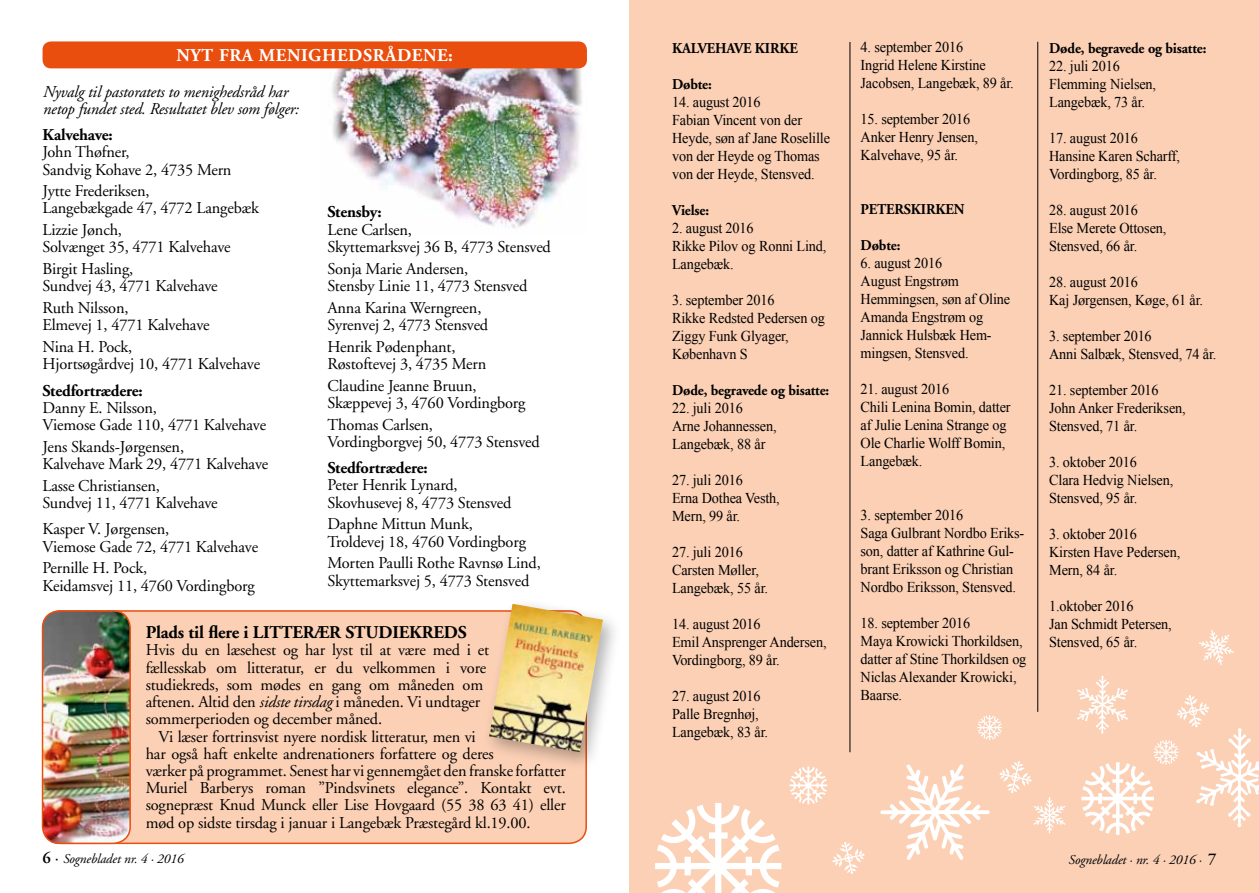
<style>
.page{position:relative;width:1259px;height:893px;background:#fff}
.page>*{position:absolute;margin:0;border:0;box-sizing:border-box;transform-origin:0 0}
.t1{font:700 18px "Adobe Garamond";letter-spacing:-.01em;color:#000}
.t2{font:700 18px "Adobe Garamond";letter-spacing:.03em;color:#fff}
.t3{font:16.5px/17.2px "Adobe Garamond";letter-spacing:-.01em;color:#000}
.t4{font:italic 16.5px/17.2px "Adobe Garamond";letter-spacing:-.01em;color:#000}
.t5{font:700 16.5px "Adobe Garamond";letter-spacing:-.01em;color:#000}
.t6{font:15px/18px "Times New Roman";letter-spacing:-.01em;color:#000;scale:.95 1}
.t7{font:700 15px "Adobe Garamond";letter-spacing:-.01em;color:#000;scale:.95 1}
.t8{font:italic 13.5px "Adobe Garamond";letter-spacing:-.01em;color:#000}
.s1{font-style:italic}
.s2{font-weight:600;font-style:normal;font-size:16.5px}
.s3{font-style:normal;font-size:16.5px}
</style>
<div class="page">
<img style="left:319px;top:62px;width:268px;height:166px">
<div style="left:629px;top:0;width:630px;height:893px;background:#fbd0b5"></div>
<hr style="left:849px;top:42px;width:1px;height:710px;background:#000">
<hr style="left:1037px;top:42px;width:1px;height:670px;background:#000">
<div style="left:43px;top:41px;width:544px;height:27px;background:#e94e0f;border-radius:9px"></div>
<svg style="left:832px;top:842px;width:32px;height:32px"></svg>
<svg style="left:880px;top:764px;width:109px;height:96px"></svg>
<svg style="left:999px;top:761px;width:66px;height:72px"></svg>
<svg style="left:1199px;top:630px;width:35px;height:35px"></svg>
<svg style="left:789px;top:766px;width:38px;height:38px"></svg>
<svg style="left:655px;top:803px;width:126px;height:90px"></svg>
<svg style="left:1077px;top:676px;width:182px;height:159px"></svg>
<svg style="left:977px;top:715px;width:25px;height:25px"></svg>
<div style="left:43px;top:611px;width:543px;height:232px;background:#fbd0b5;border-radius:17px"></div>
<div style="left:43px;top:610px;width:544px;height:234px;border:2px solid #e94e0f;border-radius:17px"></div>
<img style="left:43px;top:611px;width:87px;height:232px">
<div style="left:42px;top:610px;width:89px;height:234px;border:2px solid #e94e0f;border-radius:17px"></div>
<div style="left:482px;top:596px;width:140px;height:175px;background:#000;opacity:.3"></div>
<img style="left:489px;top:604px;width:114px;height:148px">
<p class="t2" style="left:176px;top:45px;width:278px">Nyt fra menigheds rådene:</p>
<p class="t4" style="left:43px;top:83px;width:258px">Nyvalg til pastoratets to menighedsråd har netop fundet sted. Resultatet blev som følger:</p>
<p class="t5" style="left:43px;top:126px;width:72px">Kalvehave:</p>
<p class="t3" style="left:43px;top:144px;width:190px">John Thøfner,<br>Sandvig Kohave 2, 4735 Mern</p>
<p class="t3" style="left:43px;top:183px;width:218px">Jytte Frederiksen,<br>Langebækgade 47, 4772 Langebæk</p>
<p class="t3" style="left:43px;top:222px;width:190px">Lizzie Jønch,<br>Solvænget 35, 4771 Kalvehave</p>
<p class="t3" style="left:43px;top:261px;width:177px">Birgit Hasling,<br>Sundvej 43, 4771 Kalvehave</p>
<p class="t3" style="left:43px;top:300px;width:169px">Ruth Nilsson,<br>Elmevej 1, 4771 Kalvehave</p>
<p class="t3" style="left:43px;top:339px;width:219px">Nina H. Pock,<br>Hjortsøgårdvej 10, 4771 Kalvehave</p>
<p class="t5" style="left:43px;top:381px;width:102px">Stedfortrædere:</p>
<p class="t3" style="left:43px;top:400px;width:225px">Danny E. Nilsson,<br>Viemose Gade 110, 4771 Kalvehave</p>
<p class="t3" style="left:43px;top:438px;width:227px">Jens Skands-Jørgensen,<br>Kalvehave Mark 29, 4771 Kalvehave</p>
<p class="t3" style="left:43px;top:477px;width:177px">Lasse Christiansen,<br>Sundvej 11, 4771 Kalvehave</p>
<p class="t3" style="left:43px;top:521px;width:217px">Kasper V. Jørgensen,<br>Viemose Gade 72, 4771 Kalvehave</p>
<p class="t3" style="left:43px;top:560px;width:214px">Pernille H. Pock,<br>Keidamsvej 11, 4760 Vordingborg</p>
<p class="t5" style="left:327px;top:203px;width:56px">Stensby:</p>
<p class="t3" style="left:327px;top:221px;width:225px">Lene Carlsen,<br>Skyttemarksvej 36 B, 4773 Stensved</p>
<p class="t3" style="left:327px;top:260px;width:201px">Sonja Marie Andersen,<br>Stensby Linie 11, 4773 Stensved</p>
<p class="t3" style="left:327px;top:299px;width:162px">Anna Karina Werngreen,<br>Syrenvej 2, 4773 Stensved</p>
<p class="t3" style="left:327px;top:338px;width:160px">Henrik Pødenphant,<br>Røstoftevej 3, 4735 Mern</p>
<p class="t3" style="left:327px;top:377px;width:199px">Claudine Jeanne Bruun,<br>Skæppevej 3, 4760 Vordingborg</p>
<p class="t3" style="left:327px;top:416px;width:214px">Thomas Carlsen,<br>Vordingborgvej 50, 4773 Stensved</p>
<p class="t5" style="left:327px;top:459px;width:102px">Stedfortrædere:</p>
<p class="t3" style="left:327px;top:477px;width:185px">Peter Henrik Lynard,<br>Skovhusevej 8, 4773 Stensved</p>
<p class="t3" style="left:327px;top:516px;width:200px">Daphne Mittun Munk,<br>Troldevej 18, 4760 Vordingborg</p>
<p class="t3" style="left:327px;top:555px;width:215px">Morten Paulli Rothe Ravnsø Lind,<br>Skyttemarksvej 5, 4773 Stensved</p>
<p class="t1" style="left:146px;top:622px;width:311px">Plads til flere i litterær stud iekreds</p>
<p class="t3" style="left:146px;top:642px;width:345px">Hvis du en læsehest og har lyst til at være med i et fællesskab om litteratur, er du velkommen i vore studiekreds, som mødes en gang om måneden om aftenen. Altid den <span class="s1">sidste tirsdag</span> i måneden. Vi undtager sommerperioden og december måned.</p>
<p class="t3" style="left:146px;top:728px;width:422px;text-indent:13px">Vi læser fortrinsvist nyere nordisk litteratur, men vi<br>har også haft enkelte andrenationers forfattere og deres<br>værker på programmet. Senest har vi gennemgået den franske forfatter Muriel Barberys roman ”Pindsvinets elegance”. Kontakt evt. sognepræst Knud Munck eller Lise Hovgaard (55 38 63 41) eller mød op sidste tirsdag i januar i Langebæk Præstegård kl.19.00.</p>
<p class="t7" style="left:672px;top:40px;width:134px">KALVEHAVE KIR KE</p>
<p class="t7" style="left:672px;top:76px;width:43px">Døbte:</p>
<p class="t6" style="left:672px;top:92px;width:168px">14. august 2016<br>Fabian Vincent von der<br>Heyde, søn af Jane Roselille von der Heyde og Thomas von der Heyde, Stensved.</p>
<p class="t7" style="left:672px;top:202px;width:41px">Vielse:</p>
<p class="t6" style="left:672px;top:218px;width:164px">2. august 2016<br>Rikke Pilov og Ronni Lind,<br>Langebæk.</p>
<p class="t6" style="left:672px;top:290px;width:162px">3. september 2016<br>Rikke Redsted Pedersen og<br>Ziggy Funk Glyager,<br>København S</p>
<p class="t7" style="left:672px;top:382px;width:167px">Døde, begravede og bisatte:</p>
<p class="t6" style="left:672px;top:398px;width:112px">22. juli 2016<br>Arne Johannessen,<br>Langebæk, 88 år</p>
<p class="t6" style="left:672px;top:470px;width:115px">27. juli 2016<br>Erna Dothea Vesth,<br>Mern, 99 år.</p>
<p class="t6" style="left:672px;top:542px;width:103px">27. juli 2016<br>Carsten Møller,<br>Langebæk, 55 år.</p>
<p class="t6" style="left:672px;top:614px;width:164px">14. august 2016<br>Emil Ansprenger Andersen,<br>Vordingborg, 89 år.</p>
<p class="t6" style="left:672px;top:686px;width:103px">27. august 2016<br>Palle Bregnhøj,<br>Langebæk, 83 år.</p>
<p class="t6" style="left:860px;top:38px;width:163px">4. september 2016<br>Ingrid Helene Kirstine<br>Jacobsen, Langebæk, 89 år.</p>
<p class="t6" style="left:860px;top:110px;width:125px">15. september 2016<br>Anker Henry Jensen,<br>Kalvehave, 95 år.</p>
<p class="t7" style="left:860px;top:201px;width:19px">PETER</p>
<p class="t7" style="left:903px;top:201px;width:65px">SKIRKEN</p>
<p class="t7" style="left:860px;top:237px;width:43px">Døbte:</p>
<p class="t6" style="left:860px;top:254px;width:159px">6. august 2016<br>August Engstrøm<br>Hemmingsen, søn af Oline<br>Amanda Engstrøm og<br>Jannick Hulsbæk Hem&shy;mingsen, Stensved.</p>
<p class="t6" style="left:860px;top:380px;width:159px">21. august 2016<br>Chili Lenina Bomin, datter af Julie Lenina Strange og<br>Ole Charlie Wolff Bomin,<br>Langebæk.</p>
<p class="t6" style="left:860px;top:506px;width:174px">3. september 2016<br>Saga Gulbrant Nordbo Eriks&shy;son, datter af Kathrine Gul&shy;brant Eriksson og Christian<br>Nordbo Eriksson, Stensved.</p>
<p class="t6" style="left:860px;top:614px;width:176px">18. september 2016<br>Maya Krowicki Thorkildsen, datter af Stine Thorkildsen og<br>Niclas Alexander Krowicki,<br>Baarse.</p>
<p class="t7" style="left:1049px;top:40px;width:167px">Døde, begravede og bisatte:</p>
<p class="t6" style="left:1049px;top:56px;width:114px">22. juli 2016<br>Flemming Nielsen,<br>Langebæk, 73 år.</p>
<p class="t6" style="left:1049px;top:128px;width:139px">17. august 2016<br>Hansine Karen Scharff,<br>Vordingborg, 85 år.</p>
<p class="t6" style="left:1049px;top:200px;width:125px">28. august 2016<br>Else Merete Ottosen,<br>Stensved, 66 år.</p>
<p class="t6" style="left:1049px;top:272px;width:164px">28. august 2016<br>Kaj Jørgensen, Køge, 61 år.</p>
<p class="t6" style="left:1049px;top:326px;width:178px">3. september 2016<br>Anni Salbæk, Stensved, 74 år.</p>
<p class="t6" style="left:1049px;top:380px;width:145px">21. september 2016<br>John Anker Frederiksen,<br>Stensved, 71 år.</p>
<p class="t6" style="left:1049px;top:452px;width:132px">3. oktober 2016<br>Clara Hedvig Nielsen,<br>Stensved, 95 år.</p>
<p class="t6" style="left:1049px;top:524px;width:140px">3. oktober 2016<br>Kirsten Have Pedersen,<br>Mern, 84 år.</p>
<p class="t6" style="left:1049px;top:596px;width:131px">1.oktober 2016<br>Jan Schmidt Petersen,<br>Stensved, 65 år.</p>
<p class="t8" style="left:43px;top:851px;width:142px"><span class="s2">6</span> <span class="s3">·</span> Sognebladet nr. 4 · 2016</p>
<p class="t8" style="left:1068px;top:852px;width:150px">Sognebladet · nr. 4 · 2016 · <span class="s2">7</span></p>
</div>
